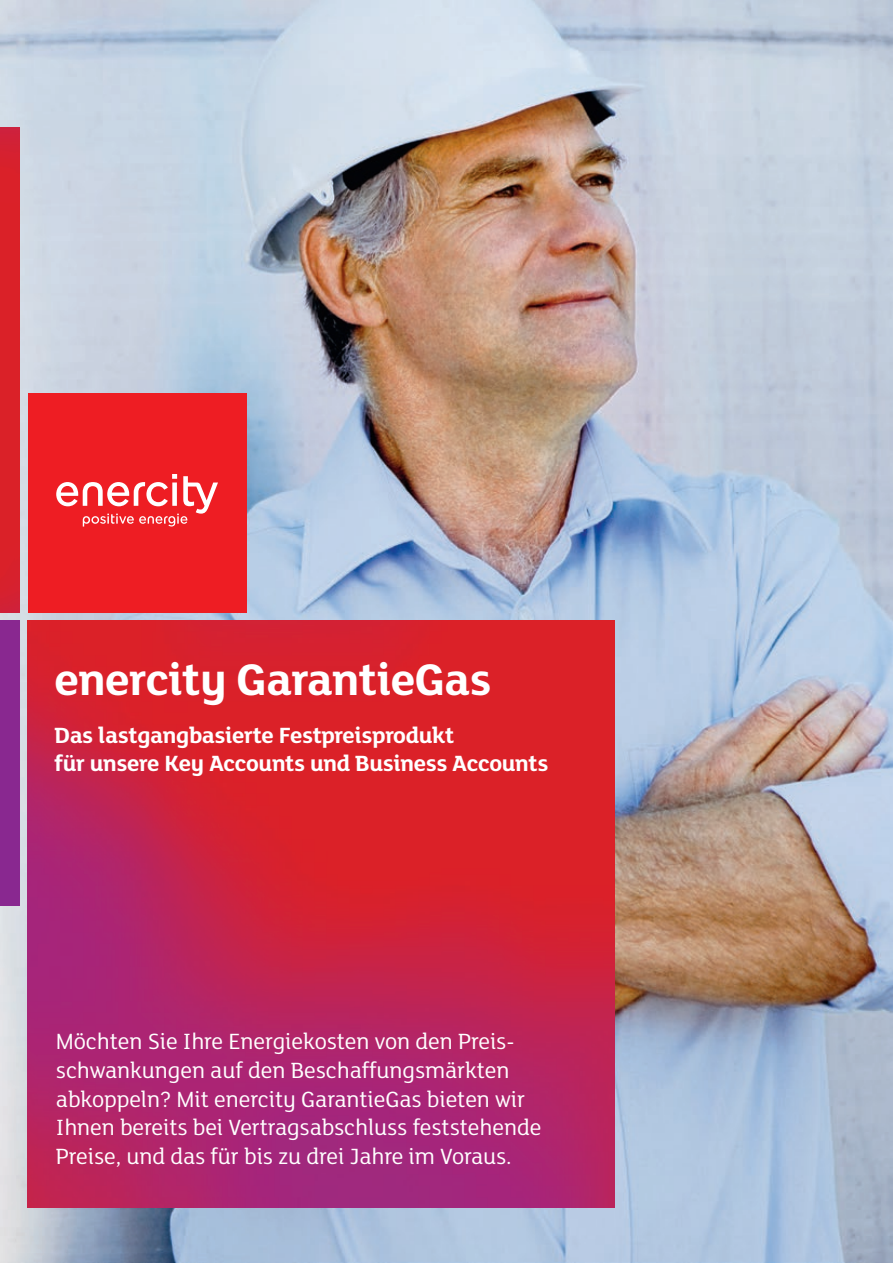
<style>
.page{position:relative;width:893px;height:1263px;background:#fff}
.page>*{position:absolute;margin:0;border:0;box-sizing:border-box;transform-origin:0 0}
.t1{font:700 48px "FS Lola";letter-spacing:-.015em;color:#fff}
.t2{font:24px/28.7px "FS Lola";letter-spacing:-.005em;color:#fff}
.t3{font:700 24px/28.5px "FS Lola";letter-spacing:-.015em;color:#fff}
</style>
<div class="page">
<img style="left:0;top:0;width:893px;height:1263px">
<img style="left:0;top:128px;width:19px;height:484px">
<div style="left:0;top:621px;width:19px;height:285px;background:#892890"></div>
<div style="left:28px;top:393px;width:219px;height:219px;background:#ee1d23"></div>
<svg style="left:56px;top:474px;width:162px;height:53px"></svg>
<img style="left:28px;top:621px;width:586px;height:587px">
<h1 class="t1" style="left:55px;top:646px;width:438px">enercity GarantieGas</h1>
<p class="t3" style="left:55px;top:720px;width:495px">Das lastgangbasierte Festpreisprodukt<br>für unsere Key Accounts und Business Accounts</p>
<p class="t2" style="left:56px;top:1026px;width:487px">Möchten Sie Ihre Energiekosten von den Preis&shy;schwankungen auf den Beschaffungsmärkten abkoppeln? Mit enercity GarantieGas bieten wir Ihnen bereits bei Vertragsabschluss feststehende Preise, und das für bis zu drei Jahre im Voraus.</p>
</div>
